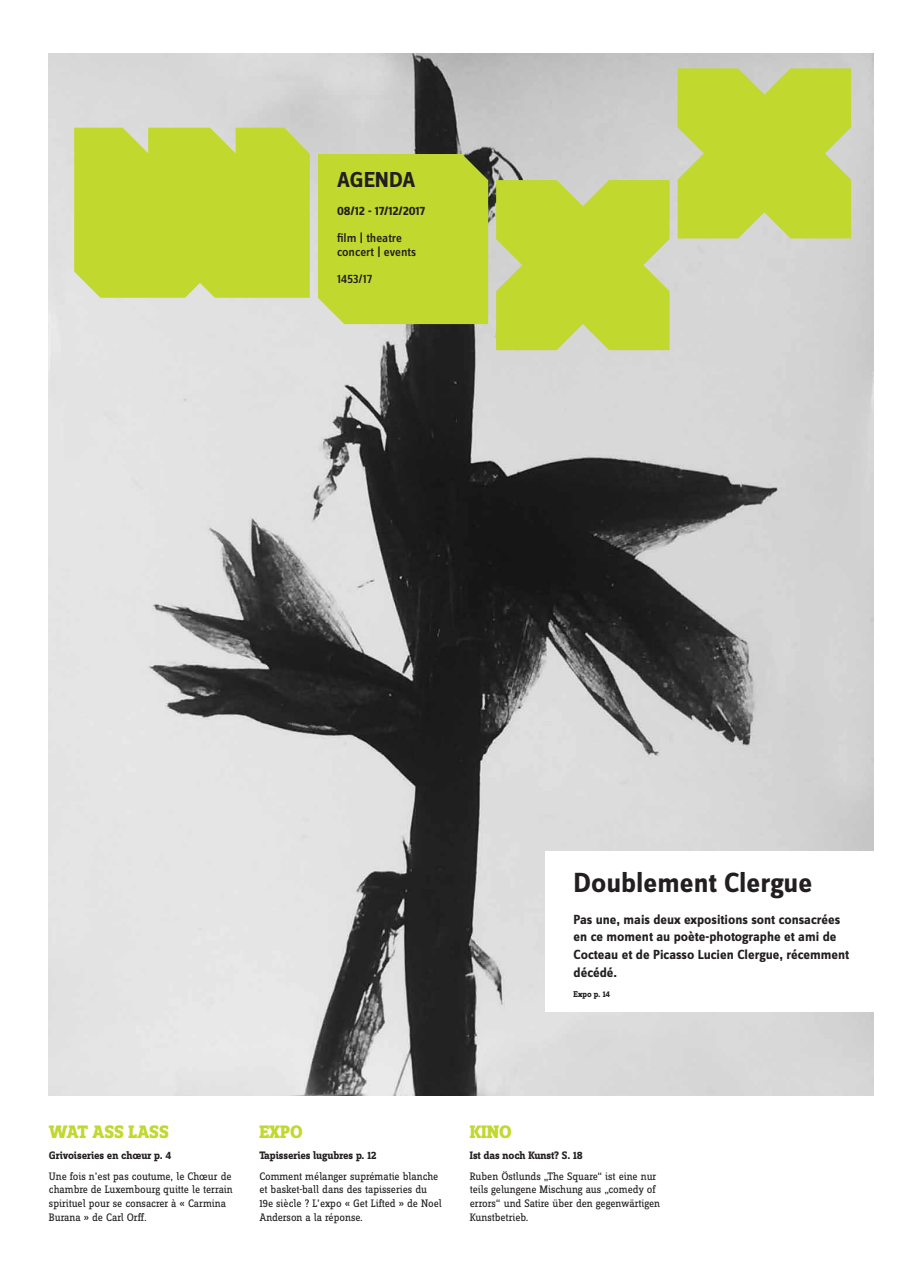
<style>
.page{position:relative;width:922px;height:1276px;background:#fff}
.page>*{position:absolute;margin:0;border:0;box-sizing:border-box;transform-origin:0 0}
.t1{font:700 28.75px "Zine Sans Dis";color:#231f20}
.t2{font:700 22.5px "Zine Sans Dis";color:#231f20}
.t3{font:800 18.75px "Zine Slab Dis";color:#c1d82f}
.t4{font:700 13.75px/17.5px "Zine Sans Dis";color:#231f20}
.t5{font:500 12.75px/13.8px "Zine Sans Dis";color:#231f20}
.t6{font:700 12.75px "Zine Sans Dis";letter-spacing:-.02em;color:#231f20}
.t7{font:11.25px/13.8px "Zine Slab Dis";color:#231f20}
.t8{font:700 11.25px "Zine Slab Dis";color:#231f20}
.t9{font:700 8.75px "Zine Slab Dis";color:#231f20}
</style>
<div class="page">
<img style="left:49px;top:53px;width:823px;height:1042px">
<div style="left:545px;top:851px;width:337px;height:160px;background:#fff"></div>
<svg style="left:496px;top:180px;width:173px;height:170px;background:#c2d73e"></svg>
<svg style="left:677px;top:68px;width:173px;height:170px;background:#c2d73e"></svg>
<div style="left:318px;top:154px;width:170px;height:170px;background:#c1d82f"></div>
<div style="left:74px;top:128px;width:236px;height:170px;background:#c1d82f"></div>
<h2 class="t2" style="left:337px;top:168px;width:80px">AGENDA</h2>
<p class="t6" style="left:337px;top:204px;width:90px">08/12 - 17/12/2017</p>
<p class="t5" style="left:337px;top:232px;width:81px">film | theatre concert | events</p>
<p class="t5" style="left:337px;top:273px;width:37px">1453/17</p>
<h1 class="t1" style="left:573px;top:867px;width:240px">Doublement Clergue</h1>
<p class="t4" style="left:573px;top:911px;width:277px">Pas une, mais deux expositions sont consacrées en ce moment au poète-photographe et ami de Cocteau et de Picasso Lucien Clergue, récemment décédé.</p>
<p class="t9" style="left:573px;top:989px;width:38px">Expo p. 14</p>
<h3 class="t3" style="left:49px;top:1121px;width:121px">WAT ASS LASS</h3>
<h3 class="t3" style="left:259px;top:1121px;width:45px">EXPO</h3>
<h3 class="t3" style="left:469px;top:1121px;width:43px">KINO</h3>
<p class="t8" style="left:49px;top:1149px;width:124px">Grivoiseries en chœur p. 4</p>
<p class="t7" style="left:49px;top:1169px;width:185px">Une fois n’est pas coutume, le Chœur de chambre de Luxembourg quitte le terrain spirituel pour se consacrer à « Carmina Burana » de Carl Orff.</p>
<p class="t8" style="left:469px;top:1149px;width:114px">Ist das noch Kunst? S. 18</p>
<p class="t7" style="left:469px;top:1169px;width:192px">Ruben Östlunds „The Square“ ist eine nur teils gelungene Mischung aus „comedy of errors“ und Satire über den gegenwärtigen Kunstbetrieb.</p>
<p class="t8" style="left:259px;top:1149px;width:119px">Tapisseries lugubres p. 12</p>
<p class="t7" style="left:259px;top:1169px;width:184px">Comment mélanger suprématie blanche et basket-ball dans des tapisseries du 19e siècle ? L’expo « Get Lifted » de Noel Anderson a la réponse.</p>
</div>
